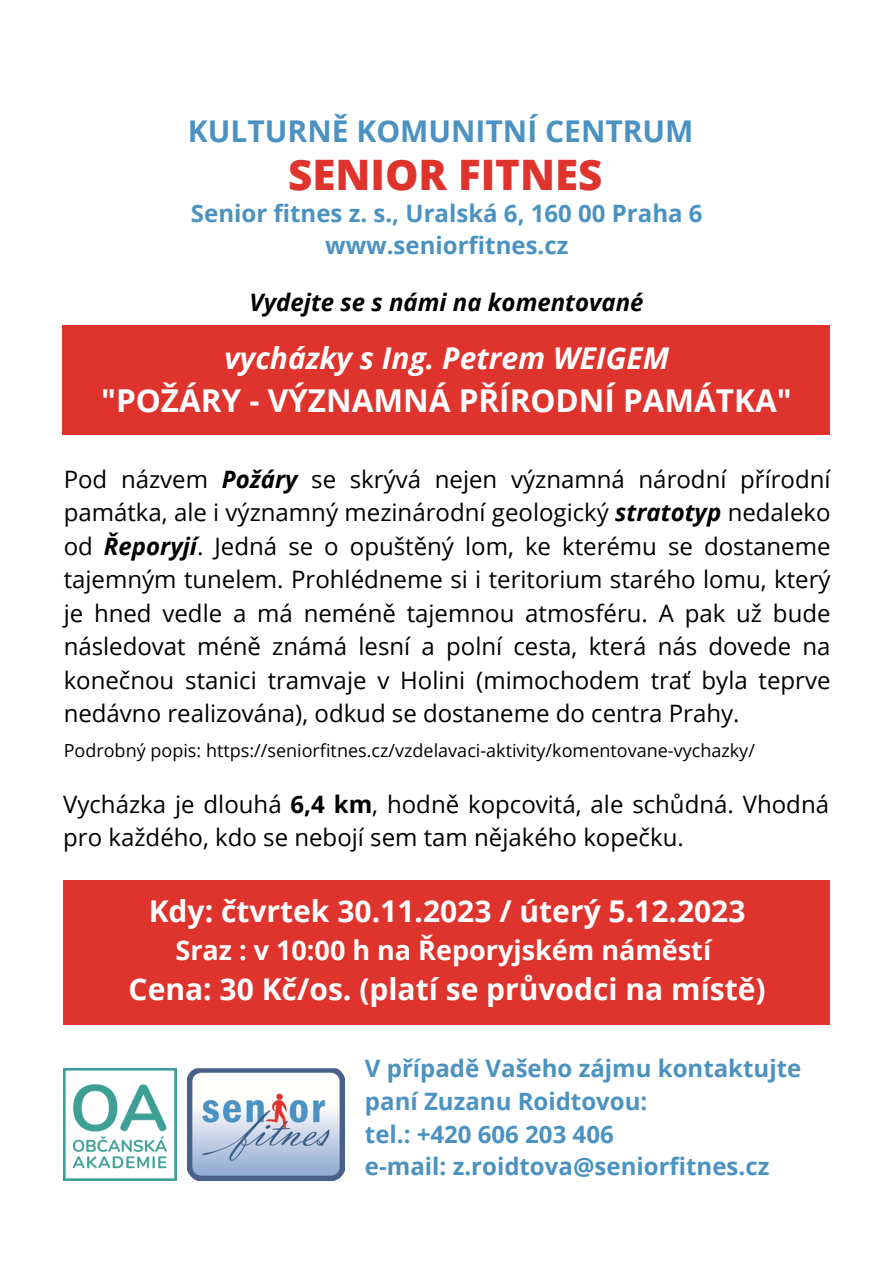
<style>
.page{position:relative;width:894px;height:1264px;background:#fff}
.page>*{position:absolute;margin:0;border:0;box-sizing:border-box;transform-origin:0 0}
.t1{font:800 42px "Open Sans";color:#df332d}
.t2{font:700 31.5px "Open Sans";color:#fff}
.t3{font:700 30px "Open Sans";color:#fff}
.t4{font:italic 700 30px "Open Sans";color:#fff}
.t5{font:700 30px "Open Sans";color:#4b92c1}
.t6{font:700 27px "Open Sans";color:#fff}
.t7{font:24px/33.5px "Open Sans";color:#000}
.t8{font:700 24px "Open Sans";color:#4b92c1}
.t9{font:italic 700 24px "Open Sans";color:#000}
.t10{font:18px "Open Sans";color:#000}
.s1{font-weight:700;font-style:italic}
.s2{font-weight:700}
</style>
<div class="page">
<div style="left:63px;top:326px;width:767px;height:109px;background:#df332d"></div>
<div style="left:63px;top:880px;width:766px;height:144px;background:#df332d"></div>
<img style="left:64px;top:1068px;width:112px;height:112px">
<img style="left:188px;top:1068px;width:156px;height:112px">
<p class="t5" style="left:188px;top:110px;width:507px">KULTURNĚ KOMUNITNÍ CENTRUM</p>
<p class="t1" style="left:288px;top:145px;width:316px">SENIOR FITNES</p>
<p class="t8" style="left:191px;top:196px;width:513px">Senior fitnes z. s., Uralská 6, 160 00 Praha 6</p>
<p class="t8" style="left:325px;top:229px;width:245px">www.seniorfitnes.cz</p>
<p class="t9" style="left:249px;top:286px;width:395px">Vydejte se s námi na komentované</p>
<p class="t4" style="left:224px;top:337px;width:446px">vycházky s Ing. Petrem WEIGEM</p>
<p class="t2" style="left:101px;top:378px;width:692px">"POŽÁRY - VÝZNAMNÁ PŘÍRODNÍ PAMÁTKA"</p>
<p class="t7" style="left:64px;top:461px;width:768px;text-align:justify">Pod názvem <span class="s1">Požáry</span> se skrývá nejen významná národní přírodní památka, ale i významný mezinárodní geologický <span class="s1">stratotyp</span> nedaleko od <span class="s1">Řeporyjí</span>. Jedná se o opuštěný lom, ke kterému se dostaneme tajemným tunelem. Prohlédneme si i teritorium starého lomu, který je hned vedle a má neméně tajemnou atmosféru. A pak už bude následovat méně známá lesní a polní cesta, která nás dovede na konečnou stanici tramvaje v Holini (mimochodem trať byla teprve nedávno realizována), odkud se dostaneme do centra Prahy.</p>
<p class="t10" style="left:64px;top:738px;width:692px">Podrobný popis: https://seniorfitnes.cz/vzdelavaci-aktivity/komentovane-vychazky/</p>
<p class="t7" style="left:63px;top:787px;width:767px;line-height:32.7px">Vycházka je dlouhá <span class="s2">6,4 km</span>, hodně kopcovitá, ale schůdná. Vhodná pro každého, kdo se nebojí sem tam nějakého kopečku.</p>
<p class="t3" style="left:149px;top:889px;width:598px">Kdy: čtvrtek 30.11.2023 / úterý 5.12.2023</p>
<p class="t6" style="left:175px;top:930px;width:537px">Sraz : v 10:00 h na Řeporyjském náměstí</p>
<p class="t3" style="left:128px;top:968px;width:638px">Cena: 30 Kč/os. (platí se průvodci na místě)</p>
<p class="t8" style="left:365px;top:1051px;width:438px">V případě Vašeho zájmu kontaktujte</p>
<p class="t8" style="left:365px;top:1084px;width:284px">paní Zuzanu Roidtovou:</p>
<p class="t8" style="left:365px;top:1116px;width:250px">tel.: +420 606 203 406</p>
<p class="t8" style="left:365px;top:1149px;width:406px">e-mail: z.roidtova@seniorfitnes.cz</p>
</div>
